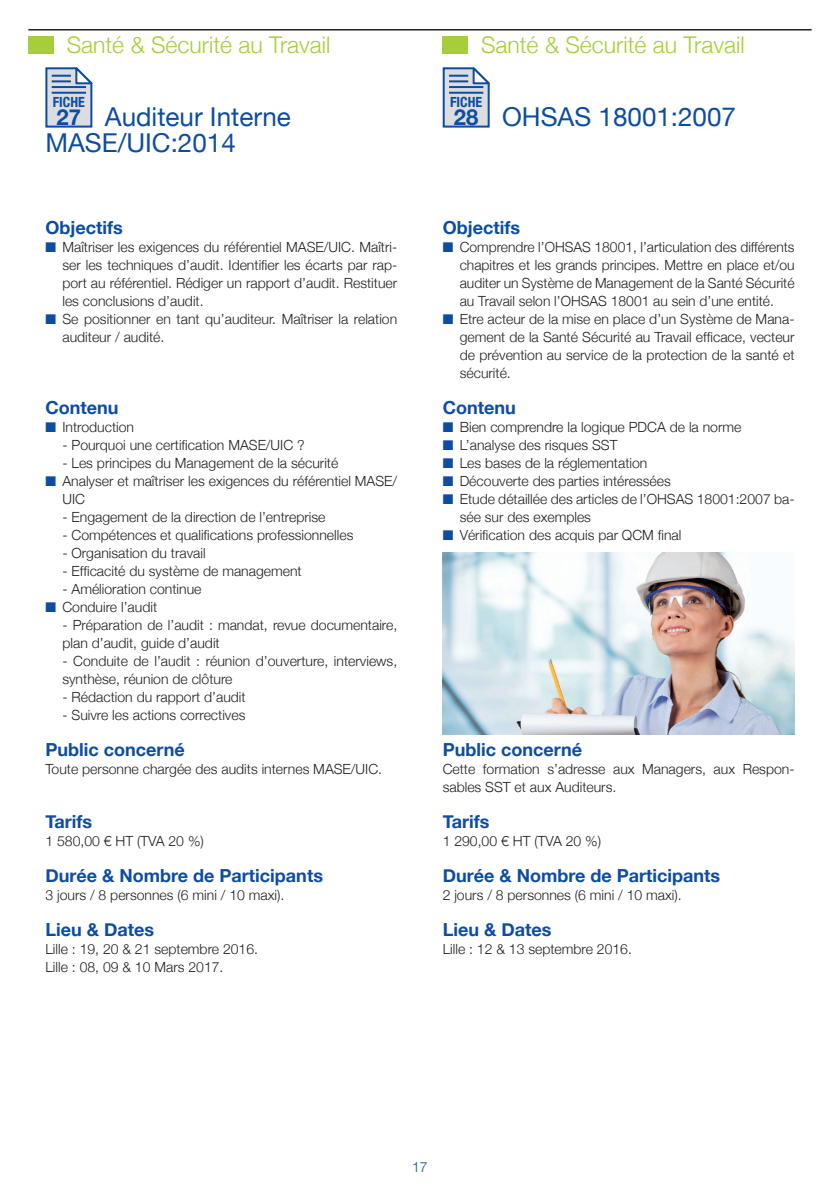
<style>
.page{position:relative;width:840px;height:1191px;background:#fff}
.page>*{position:absolute;margin:0;border:0;box-sizing:border-box;transform-origin:0 0}
.t1{font:26px/26px "Helvetica Neue";color:#0d4da1}
.t2{font:300 23px "Helvetica Neue";color:#a6ce39}
.t3{font:700 22px "Helvetica Neue";color:#0d4da1}
.t4{font:700 18px "Helvetica Neue";color:#0d4da1}
.t5{font:300 14px/18px "Helvetica Neue";color:#231f20}
.t6{font:700 condensed 14px "Helvetica Neue";color:#0d4da1}
.t7{font:300 14px "Helvetica Neue";color:#0d4da1}
.s1{font-weight:300;font-size:14px;color:#fff}
.s2{color:#0d4da1}
</style>
<div class="page">
<hr style="left:28px;top:29px;width:783px;height:2px;background:#231f20">
<div style="left:28px;top:37px;width:26px;height:17px;background:#a6ce39"></div>
<div style="left:442px;top:37px;width:26px;height:17px;background:#a6ce39"></div>
<svg style="left:45px;top:67px;width:48px;height:61px;background:#afbfd3"></svg>
<svg style="left:442px;top:67px;width:48px;height:61px;background:#afbfd3"></svg>
<img style="left:442px;top:552px;width:352px;height:182px">
<h2 class="t2" style="left:67px;top:27px;width:265px">Santé &amp; Sécurité au Travail</h2>
<h2 class="t2" style="left:480px;top:27px;width:265px">Santé &amp; Sécurité au Travail</h2>
<p class="t6" style="left:53px;top:90px;width:34px">FICHE</p>
<h3 class="t3" style="left:57px;top:100px;width:26px">27</h3>
<p class="t6" style="left:450px;top:90px;width:34px">FICHE</p>
<h3 class="t3" style="left:453px;top:100px;width:26px">28</h3>
<h1 class="t1" style="left:45px;top:105px;width:247px"><span class="s1">Fiche 27</span> Auditeur Interne<br>MASE/UIC:2014</h1>
<h1 class="t1" style="left:442px;top:105px;width:295px"><span class="s1">Fiche 27</span> OHSAS 18001:2007</h1>
<p class="t4" style="left:45px;top:213px;width:79px">Objectifs</p>
<p class="t5" style="left:62px;top:237px;width:336px;text-align:justify;text-indent:-17px"><span class="s2">■</span> Maîtriser les exigences du référentiel MASE/UIC. Maîtri&shy;ser les techniques d’audit. Identifier les écarts par rap&shy;port au référentiel. Rédiger un rapport d’audit. Restituer les conclusions d’audit.</p>
<p class="t5" style="left:62px;top:309px;width:336px;text-indent:-17px"><span class="s2">■</span> Se positionner en tant qu’auditeur. Maîtriser la relation auditeur / audité.</p>
<p class="t4" style="left:45px;top:393px;width:75px">Contenu</p>
<p class="t5" style="left:45px;top:417px;width:90px"><span class="s2">■</span> Introduction</p>
<p class="t5" style="left:62px;top:435px;width:243px">- Pourquoi une certification MASE/UIC ?</p>
<p class="t5" style="left:62px;top:453px;width:277px">- Les principes du Management de la sécurité</p>
<p class="t5" style="left:62px;top:471px;width:336px;text-indent:-17px"><span class="s2">■</span> Analyser et maîtriser les exigences du référentiel MASE/<br>UIC</p>
<p class="t5" style="left:62px;top:507px;width:264px">- Engagement de la direction de l’entreprise</p>
<p class="t5" style="left:62px;top:525px;width:292px">- Compétences et qualifications professionnelles</p>
<p class="t5" style="left:62px;top:543px;width:145px">- Organisation du travail</p>
<p class="t5" style="left:62px;top:561px;width:241px">- Efficacité du système de management</p>
<p class="t5" style="left:62px;top:579px;width:140px">- Amélioration continue</p>
<p class="t5" style="left:45px;top:597px;width:113px"><span class="s2">■</span> Conduire l’audit</p>
<p class="t5" style="left:62px;top:615px;width:336px">- Préparation de l’audit : mandat, revue documentaire, plan d’audit, guide d’audit</p>
<p class="t5" style="left:62px;top:651px;width:336px">- Conduite de l’audit : réunion d’ouverture, interviews, synthèse, réunion de clôture</p>
<p class="t5" style="left:62px;top:687px;width:185px">- Rédaction du rapport d’audit</p>
<p class="t5" style="left:62px;top:705px;width:184px">- Suivre les actions correctives</p>
<p class="t4" style="left:45px;top:735px;width:141px">Public concerné</p>
<p class="t5" style="left:45px;top:759px;width:338px">Toute personne chargée des audits internes MASE/UIC.</p>
<p class="t4" style="left:45px;top:807px;width:48px">Tarifs</p>
<p class="t5" style="left:45px;top:831px;width:160px">1 580,00 € HT (TVA 20 %)</p>
<p class="t4" style="left:45px;top:861px;width:279px">Durée &amp; Nombre de Participants</p>
<p class="t5" style="left:45px;top:885px;width:240px">3 jours / 8 personnes (6 mini / 10 maxi).</p>
<p class="t4" style="left:45px;top:915px;width:110px">Lieu &amp; Dates</p>
<p class="t5" style="left:45px;top:939px;width:214px">Lille : 19, 20 &amp; 21 septembre 2016.<br>Lille : 08, 09 &amp; 10 Mars 2017.</p>
<p class="t4" style="left:442px;top:213px;width:79px">Objectifs</p>
<p class="t5" style="left:459px;top:237px;width:336px;text-align:justify;text-indent:-17px"><span class="s2">■</span> Comprendre l’OHSAS 18001, l’articulation des différents chapitres et les grands principes. Mettre en place et/ou auditer un Système de Management de la Santé Sécurité au Travail selon l’OHSAS 18001 au sein d’une entité.</p>
<p class="t5" style="left:459px;top:309px;width:336px;text-align:justify;text-indent:-17px"><span class="s2">■</span> Etre acteur de la mise en place d’un Système de Mana&shy;gement de la Santé Sécurité au Travail efficace, vecteur de prévention au service de la protection de la santé et sécurité.</p>
<p class="t4" style="left:442px;top:393px;width:75px">Contenu</p>
<p class="t5" style="left:442px;top:417px;width:300px"><span class="s2">■</span> Bien comprendre la logique PDCA de la norme</p>
<p class="t5" style="left:442px;top:435px;width:176px"><span class="s2">■</span> L’analyse des risques SST</p>
<p class="t5" style="left:442px;top:453px;width:206px"><span class="s2">■</span> Les bases de la réglementation</p>
<p class="t5" style="left:442px;top:471px;width:229px"><span class="s2">■</span> Découverte des parties intéressées</p>
<p class="t5" style="left:459px;top:489px;width:336px;text-indent:-17px"><span class="s2">■</span> Etude détaillée des articles de l’OHSAS 18001:2007 ba&shy;sée sur des exemples</p>
<p class="t5" style="left:442px;top:525px;width:240px"><span class="s2">■</span> Vérification des acquis par QCM final</p>
<p class="t4" style="left:442px;top:735px;width:141px">Public concerné</p>
<p class="t5" style="left:442px;top:759px;width:353px">Cette formation s’adresse aux Managers, aux Respon&shy;sables SST et aux Auditeurs.</p>
<p class="t4" style="left:442px;top:807px;width:48px">Tarifs</p>
<p class="t5" style="left:442px;top:831px;width:160px">1 290,00 € HT (TVA 20 %)</p>
<p class="t4" style="left:442px;top:861px;width:279px">Durée &amp; Nombre de Participants</p>
<p class="t5" style="left:442px;top:885px;width:240px">2 jours / 8 personnes (6 mini / 10 maxi).</p>
<p class="t4" style="left:442px;top:915px;width:110px">Lieu &amp; Dates</p>
<p class="t5" style="left:442px;top:939px;width:191px">Lille : 12 &amp; 13 septembre 2016.</p>
<p class="t7" style="left:412px;top:1156px;width:17px">17</p>
</div>
